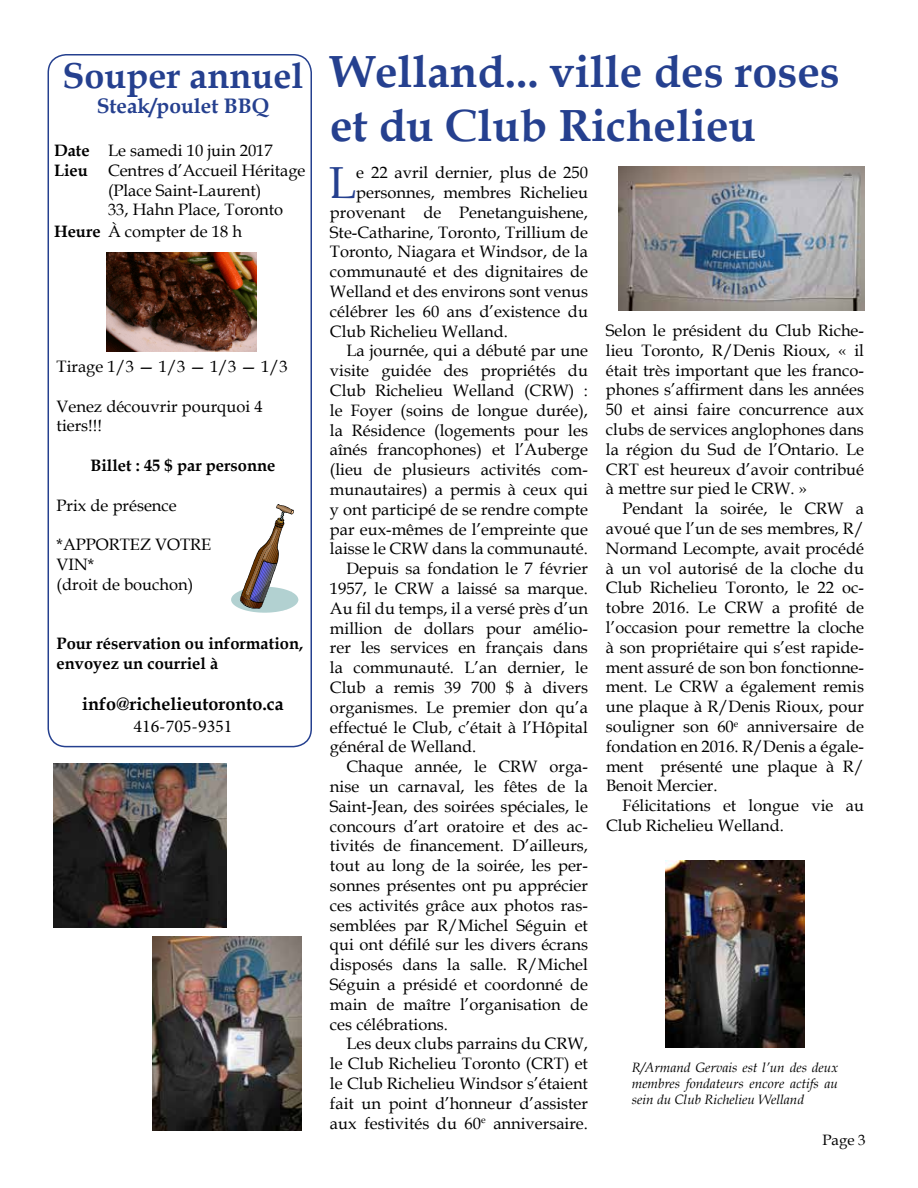
<style>
.page{position:relative;width:918px;height:1188px;background:#fff}
.page>*{position:absolute;margin:0;border:0;box-sizing:border-box;transform-origin:0 0}
.t1{font:700 45px/54px "Book Antiqua";color:#25408f}
.t2{font:44.85px "Book Antiqua";color:#25408f}
.t3{font:700 36px "Book Antiqua";color:#25408f}
.t4{font:700 21px "Book Antiqua";color:#25408f}
.t5{font:700 18px "Book Antiqua";color:#000}
.t6{font:18px "Minion Pro";color:#000}
.t7{font:16.5px/19.8px "Book Antiqua";color:#000}
.t8{font:700 16.5px/19.8px "Book Antiqua";color:#000}
.t9{font:15px "Book Antiqua";color:#000}
.t10{font:italic 13.5px/16.2px "Book Antiqua";color:#000;text-align:justify}
.s1{font-weight:700}
</style>
<div class="page">
<img style="left:106px;top:252px;width:150px;height:100px">
<svg style="left:231px;top:504px;width:67px;height:109px"></svg>
<div style="left:48px;top:54px;width:264px;height:693px;border:2px solid #25408f;border-radius:18px"></div>
<img style="left:619px;top:166px;width:245px;height:144px">
<img style="left:665px;top:861px;width:140px;height:186px">
<img style="left:152px;top:936px;width:149px;height:194px">
<img style="left:54px;top:763px;width:173px;height:164px">
<h3 class="t3" style="left:63px;top:51px;width:242px">Souper annuel</h3>
<p class="t4" style="left:97px;top:91px;width:174px">Steak/poulet BBQ</p>
<p class="t7" style="left:54px;top:140px;width:220px"><span class="s1">Date</span> Le samedi 10 juin 2017</p>
<p class="t7" style="left:54px;top:160px;width:253px"><span class="s1">Lieu</span> Centres d’Accueil Héritage</p>
<p class="t7" style="left:108px;top:180px;width:155px">(Place Saint-Laurent)</p>
<p class="t7" style="left:108px;top:200px;width:177px">33, Hahn Place, Toronto</p>
<p class="t7" style="left:54px;top:221px;width:190px"><span class="s1">Heure</span> À compter de 18 h</p>
<p class="t7" style="left:57px;top:356px;width:233px">Tirage 1/3 — 1/3 — 1/3 — 1/3</p>
<p class="t7" style="left:57px;top:396px;width:208px">Venez découvrir pourquoi 4 tiers!!!</p>
<p class="t8" style="left:90px;top:455px;width:187px">Billet : 45 $ par personne</p>
<p class="t7" style="left:57px;top:495px;width:122px">Prix de présence</p>
<p class="t7" style="left:57px;top:534px;width:156px">*APPORTEZ VOTRE<br>VIN*<br>(droit de bouchon)</p>
<p class="t8" style="left:57px;top:634px;width:248px">Pour réservation ou information, envoyez un courriel à</p>
<p class="t5" style="left:82px;top:692px;width:203px">info@richelieutoronto.ca</p>
<p class="t6" style="left:133px;top:714px;width:101px">416-705-9351</p>
<h1 class="t1" style="left:330px;top:44px;width:511px">Welland... ville des roses et du Club Richelieu</h1>
<h2 class="t2" style="left:329px;top:152px;width:29px">L</h2>
<p class="t7" style="left:356px;top:162px;width:233px">e 22 avril dernier, plus de 250</p>
<p class="t7" style="left:356px;top:182px;width:233px">personnes, membres Richelieu</p>
<p class="t7" style="left:330px;top:202px;width:259px">provenant de Penetanguishene,</p>
<p class="t7" style="left:330px;top:222px;width:260px">Ste-Catharine, Toronto, Trillium de</p>
<p class="t7" style="left:330px;top:241px;width:260px">Toronto, Niagara et Windsor, de la</p>
<p class="t7" style="left:330px;top:261px;width:259px">communauté et des dignitaires de</p>
<p class="t7" style="left:330px;top:281px;width:260px">Welland et des environs sont venus</p>
<p class="t7" style="left:330px;top:301px;width:260px">célébrer les 60 ans d’existence du</p>
<p class="t7" style="left:330px;top:321px;width:180px">Club Richelieu Welland.</p>
<p class="t7" style="left:346px;top:340px;width:243px">La journée, qui a débuté par une</p>
<p class="t7" style="left:330px;top:360px;width:259px">visite guidée des propriétés du</p>
<p class="t7" style="left:330px;top:380px;width:259px">Club Richelieu Welland (CRW) :</p>
<p class="t7" style="left:330px;top:400px;width:260px">le Foyer (soins de longue durée),</p>
<p class="t7" style="left:330px;top:420px;width:260px">la Résidence (logements pour les</p>
<p class="t7" style="left:330px;top:439px;width:259px">aînés francophones) et l’Auberge</p>
<p class="t7" style="left:330px;top:459px;width:259px">(lieu de plusieurs activités com-</p>
<p class="t7" style="left:330px;top:479px;width:259px">munautaires) a permis à ceux qui</p>
<p class="t7" style="left:330px;top:499px;width:260px">y ont participé de se rendre compte</p>
<p class="t7" style="left:330px;top:519px;width:259px">par eux-mêmes de l’empreinte que</p>
<p class="t7" style="left:330px;top:538px;width:260px">laisse le CRW dans la communauté.</p>
<p class="t7" style="left:346px;top:558px;width:243px">Depuis sa fondation le 7 février</p>
<p class="t7" style="left:330px;top:578px;width:260px">1957, le CRW a laissé sa marque.</p>
<p class="t7" style="left:330px;top:598px;width:260px">Au fil du temps, il a versé près d’un</p>
<p class="t7" style="left:330px;top:618px;width:260px">million de dollars pour amélio-</p>
<p class="t7" style="left:330px;top:637px;width:259px">rer les services en français dans</p>
<p class="t7" style="left:330px;top:657px;width:259px">la communauté. L’an dernier, le</p>
<p class="t7" style="left:330px;top:677px;width:260px">Club a remis 39 700 $ à divers</p>
<p class="t7" style="left:330px;top:697px;width:260px">organismes. Le premier don qu’a</p>
<p class="t7" style="left:330px;top:717px;width:259px">effectué le Club, c’était à l’Hôpital</p>
<p class="t7" style="left:330px;top:736px;width:148px">général de Welland.</p>
<p class="t7" style="left:346px;top:756px;width:243px">Chaque année, le CRW orga-</p>
<p class="t7" style="left:330px;top:776px;width:260px">nise un carnaval, les fêtes de la</p>
<p class="t7" style="left:330px;top:796px;width:259px">Saint-Jean, des soirées spéciales, le</p>
<p class="t7" style="left:330px;top:816px;width:260px">concours d’art oratoire et des ac-</p>
<p class="t7" style="left:330px;top:835px;width:260px">tivités de financement. D’ailleurs,</p>
<p class="t7" style="left:330px;top:855px;width:259px">tout au long de la soirée, les per-</p>
<p class="t7" style="left:330px;top:875px;width:260px">sonnes présentes ont pu apprécier</p>
<p class="t7" style="left:330px;top:895px;width:260px">ces activités grâce aux photos ras-</p>
<p class="t7" style="left:330px;top:915px;width:259px">semblées par R/Michel Séguin et</p>
<p class="t7" style="left:330px;top:934px;width:260px">qui ont défilé sur les divers écrans</p>
<p class="t7" style="left:330px;top:954px;width:260px">disposés dans la salle. R/Michel</p>
<p class="t7" style="left:330px;top:974px;width:260px">Séguin a présidé et coordonné de</p>
<p class="t7" style="left:330px;top:994px;width:260px">main de maître l’organisation de</p>
<p class="t7" style="left:330px;top:1014px;width:120px">ces célébrations.</p>
<p class="t7" style="left:346px;top:1033px;width:243px">Les deux clubs parrains du CRW,</p>
<p class="t7" style="left:330px;top:1053px;width:260px">le Club Richelieu Toronto (CRT) et</p>
<p class="t7" style="left:330px;top:1073px;width:259px">le Club Richelieu Windsor s’étaient</p>
<p class="t7" style="left:330px;top:1093px;width:260px">fait un point d’honneur d’assister</p>
<p class="t7" style="left:330px;top:1113px;width:260px">aux festivités du 60<sup>e</sup> anniversaire.</p>
<p class="t7" style="left:606px;top:320px;width:260px;text-align:justify">Selon le président du Club Riche&shy;lieu Toronto, R/Denis Rioux, « il était très important que les franco&shy;phones s’affirment dans les années 50 et ainsi faire concurrence aux clubs de services anglophones dans la région du Sud de l’Ontario. Le CRT est heureux d’avoir contribué à mettre sur pied le CRW. »</p>
<p class="t7" style="left:606px;top:498px;width:260px;text-align:justify;text-indent:16px">Pendant la soirée, le CRW a avoué que l’un de ses membres, R/ Normand Lecompte, avait procédé à un vol autorisé de la cloche du Club Richelieu Toronto, le 22 oc&shy;tobre 2016. Le CRW a profité de l’occasion pour remettre la cloche à son propriétaire qui s’est rapide&shy;ment assuré de son bon fonctionne&shy;ment. Le CRW a également remis une plaque à R/Denis Rioux, pour souligner son 60<sup>e</sup> anniversaire de fondation en 2016. R/Denis a égale&shy;ment présenté une plaque à R/ Benoit Mercier.</p>
<p class="t7" style="left:606px;top:795px;width:259px;text-indent:16px">Félicitations et longue vie au<br>Club Richelieu Welland.</p>
<p class="t10" style="left:632px;top:1059px;width:208px">R/Armand Gervais est l’un des deux membres fondateurs encore actifs au sein du Club Richelieu Welland</p>
<p class="t9" style="left:822px;top:1129px;width:45px">Page 3</p>
</div>
